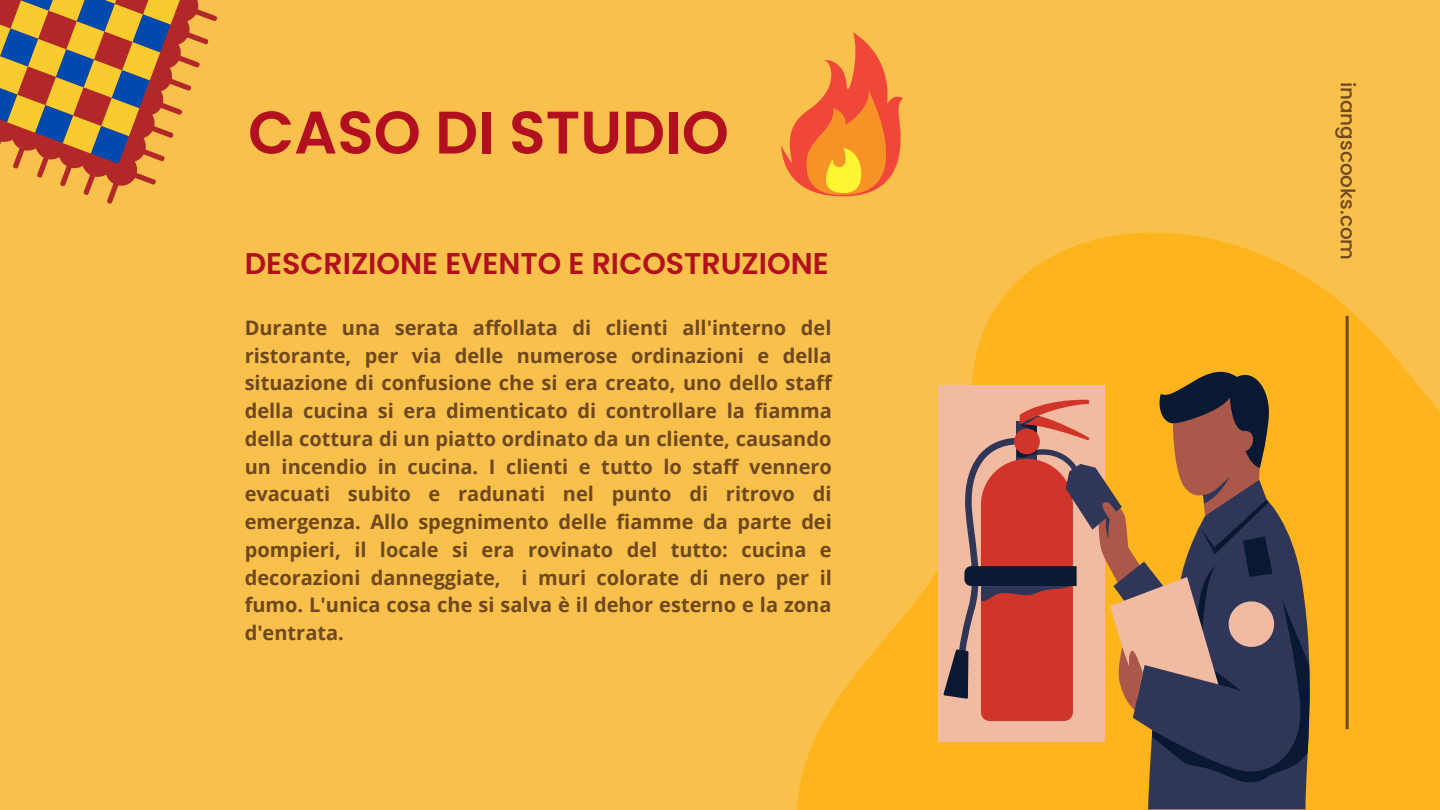
<style>
.page{position:relative;width:1440px;height:810px;background:#f9c14c}
.page>*{position:absolute;margin:0;border:0;box-sizing:border-box;transform-origin:0 0}
.t1{font:600 60px "Poppins";color:#b2101f}
.t2{font:600 30px "Poppins";color:#b2101f}
.t3{font:700 20px/27.8px "Open Sans";color:#6e481e;text-align:justify}
.t4{font:500 20px "Poppins";color:#6e481e}
</style>
<div class="page">
<svg style="left:796px;top:232px;width:644px;height:578px;fill:#fdb41d"></svg>
<hr style="left:1346px;top:316px;width:3px;height:413px;background:#6e481e">
<svg style="left:13px;top:164px;width:143px;height:40px"></svg>
<svg style="left:0;top:0;width:217px;height:164px"></svg>
<svg style="left:781px;top:32px;width:122px;height:165px"></svg>
<div style="left:939px;top:385px;width:166px;height:357px;background:#f1bba1"></div>
<svg style="left:956px;top:414px;width:361px;height:395px;fill:#fdb41d"></svg>
<svg style="left:943px;top:357px;width:368px;height:426px"></svg>
<svg style="left:981px;top:400px;width:293px;height:321px"></svg>
<h1 class="t1" style="left:248px;top:91px;width:482px">CASO DI STUDIO</h1>
<h2 class="t2" style="left:245px;top:242px;width:586px">DESCRIZIONE EVENTO E RICOSTRUZIONE</h2>
<p class="t3" style="left:245px;top:313px;width:589px">Durante una serata affollata di clienti all'interno del ristorante, per via delle numerose ordinazioni e della situazione di confusione che si era creato, uno dello staff della cucina si era dimenticato di controllare la fiamma della cottura di un piatto ordinato da un cliente, causando un incendio in cucina. I clienti e tutto lo staff vennero evacuati subito e radunati nel punto di ritrovo di emergenza. Allo spegnimento delle fiamme da parte dei pompieri, il locale si era rovinato del tutto: cucina e decorazioni danneggiate, i muri colorate di nero per il fumo. L'unica cosa che si salva è il dehor esterno e la zona d'entrata.</p>
<p class="t4" style="left:1362px;top:82px;width:180px;rotate:90deg">inangscooks.com</p>
</div>
